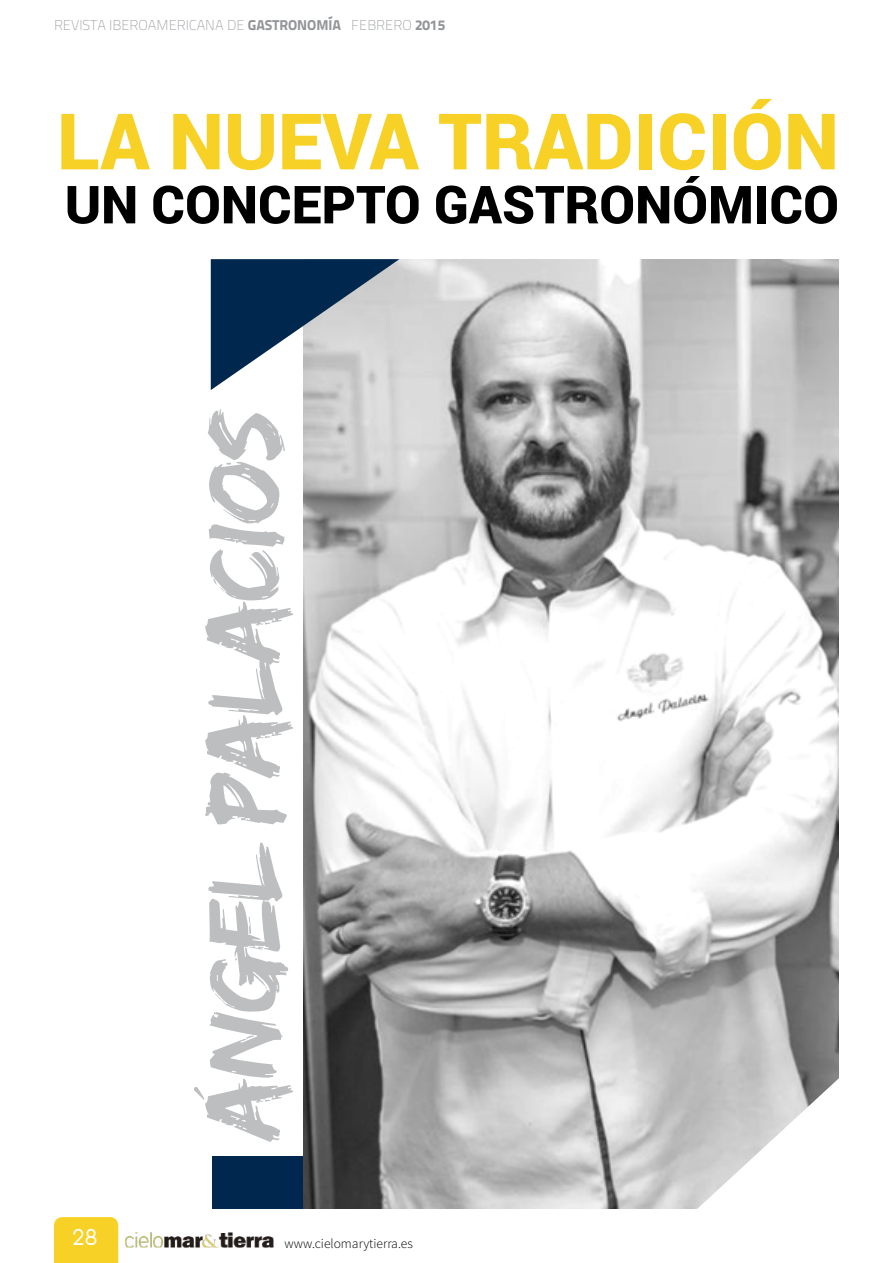
<style>
.page{position:relative;width:893px;height:1263px;background:#fff}
.page>*{position:absolute;margin:0;border:0;box-sizing:border-box;transform-origin:0 0}
.title_big_1_sub_6{font:90px "Edo";letter-spacing:-.025em;color:#bcbec0}
.TEXT_5{font:900 78px "Roboto";color:#f8d126}
.TEXT_5-2{font:900 52.5px "Roboto";color:#000}
.t1{font:700 22.5px "Neou";color:#fff}
.t2{font:100 14.25px "Titillium Text 22 L";color:#939598}
.t3{font:300 13.5px "Source Sans Pro";color:#000}
.s1{font-weight:800}
</style>
<div class="page">
<img style="left:124px;top:1231px;width:150px;height:17px">
<div style="left:54px;top:1217px;width:64px;height:46px;background:#f8d126"></div>
<div style="left:212px;top:1157px;width:175px;height:52px;background:#00274e"></div>
<img style="left:303px;top:259px;width:536px;height:950px">
<svg style="left:697px;top:1078px;width:142px;height:131px"></svg>
<svg style="left:211px;top:259px;width:188px;height:131px;background:#6c8094"></svg>
<svg style="left:194px;top:1087px;width:10px;height:13px"></svg>
<p class="t2" style="left:54px;top:14px;width:393px">REVISTA IBEROAMERICANA DE <span class="s1">GASTRONOMÍA</span> FEBRERO <span class="s1">2015</span></p>
<p class="TEXT_5" style="left:57px;top:87px;width:783px">LA NUEVA TRADICIÓN</p>
<p class="TEXT_5-2" style="left:65px;top:168px;width:776px">UN CONCEPTO GASTRONÓMICO</p>
<h3 class="t1" style="left:73px;top:1225px;width:27px">28</h3>
<p class="title_big_1_sub_6" style="left:201px;top:1139px;width:731px;rotate:-90deg">angel palacios</p>
<p class="t3" style="left:285px;top:1235px;width:130px">www.cielomarytierra.es</p>
</div>
